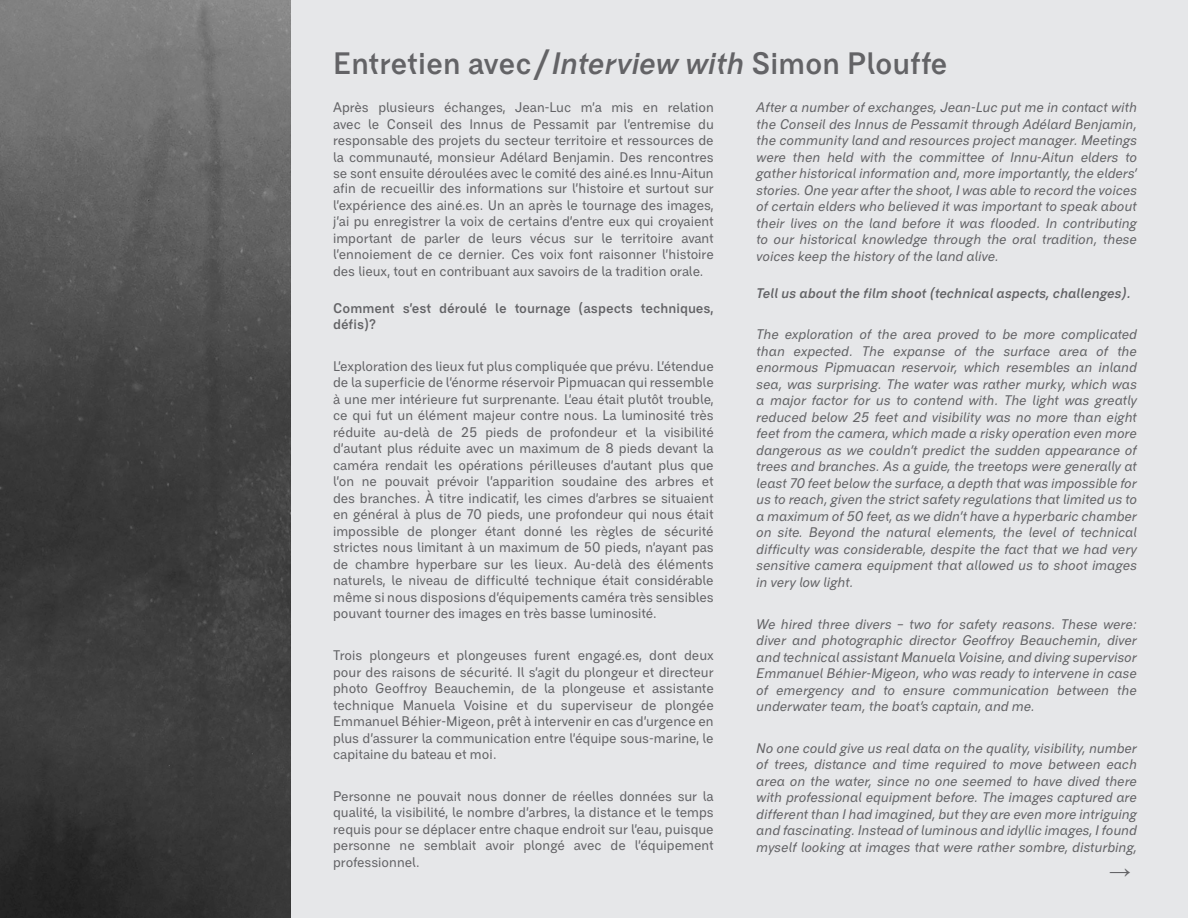
<style>
.page{position:relative;width:1188px;height:918px;background:#e6e7e9}
.page>*{position:absolute;margin:0;border:0;box-sizing:border-box;transform-origin:0 0}
.titre_partie{font:700 30px "Videographe LM";color:#636366}
.entretien{font:21.6px "Arial";color:#636366}
.question_entretien{font:13.5px/16.5px "Videographe RB";color:#636366;text-align:justify}
.question_entretien-2{font:italic 13.5px/16.5px "Videographe RB";color:#636366;text-align:justify}
.question_entretien-3{font:700 13.5px/16.5px "Videographe LM";color:#636366}
.question_entretien-4{font:italic 700 13.5px "Videographe LM";color:#636366}
.s1{font-style:italic}
</style>
<div class="page">
<img style="left:0;top:0;width:291px;height:918px">
<p class="titre_partie" style="left:333px;top:45px;width:616px">Entretien avec/<span class="s1">Interview with</span> Simon Plouffe</p>
<p class="question_entretien" style="left:333px;top:99px;width:382px">Après plusieurs échanges, Jean-Luc m’a mis en relation avec le Conseil des Innus de Pessamit par l’entremise du responsable des projets du secteur territoire et ressources de la communauté, monsieur Adélard Benjamin. Des rencontres se sont ensuite déroulées avec le comité des ainé.es Innu-Aitun</p>
<p class="question_entretien" style="left:333px;top:180px;width:382px">afin de recueillir des informations sur l’histoire et surtout sur l’expérience des ainé.es. Un an après le tournage des images, j’ai pu enregistrer la voix de certains d’entre eux qui croyaient important de parler de leurs vécus sur le territoire avant l’ennoiement de ce dernier. Ces voix font raisonner l’histoire des lieux, tout en contribuant aux savoirs de la tradition orale.</p>
<p class="question_entretien-3" style="left:333px;top:300px;width:382px">Comment s’est déroulé le tournage (aspects techniques, défis)?</p>
<p class="question_entretien" style="left:333px;top:358px;width:382px">L’exploration des lieux fut plus compliquée que prévu. L’étendue de la superficie de l’énorme réservoir Pipmuacan qui ressemble à une mer intérieure fut surprenante. L’eau était plutôt trouble, ce qui fut un élément majeur contre nous. La luminosité très réduite au-delà de 25 pieds de profondeur et la visibilité d’autant plus réduite avec un maximum de 8 pieds devant la caméra rendait les opérations périlleuses d’autant plus que l’on ne pouvait prévoir l’apparition soudaine des arbres et des branches. À titre indicatif, les cimes d’arbres se situaient en général à plus de 70 pieds, une profondeur qui nous était impossible de plonger étant donné les règles de sécurité strictes nous limitant à un maximum de 50 pieds, n’ayant pas de chambre hyperbare sur les lieux. Au-delà des éléments naturels, le niveau de difficulté technique était considérable même si nous disposions d’équipements caméra très sensibles pouvant tourner des images en très basse luminosité.</p>
<p class="question_entretien" style="left:333px;top:647px;width:382px">Trois plongeurs et plongeuses furent engagé.es, dont deux pour des raisons de sécurité. Il s’agit du plongeur et directeur photo Geoffroy Beauchemin, de la plongeuse et assistante technique Manuela Voisine et du superviseur de plongée Emmanuel Béhier-Migeon, prêt à intervenir en cas d’urgence en plus d’assurer la communication entre l’équipe sous-marine, le capitaine du bateau et moi.</p>
<p class="question_entretien" style="left:333px;top:787px;width:382px">Personne ne pouvait nous donner de réelles données sur la qualité, la visibilité, le nombre d’arbres, la distance et le temps requis pour se déplacer entre chaque endroit sur l’eau, puisque personne ne semblait avoir plongé avec de l’équipement professionnel.</p>
<p class="question_entretien-2" style="left:756px;top:99px;width:382px">After a number of exchanges, Jean-Luc put me in contact with the Conseil des Innus de Pessamit through Adélard Benjamin, the community land and resources project manager. Meetings were then held with the committee of Innu-Aitun elders to gather historical information and, more importantly, the elders’ stories. One year after the shoot, I was able to record the voices of certain elders who believed it was important to speak about their lives on the land before it was flooded. In contributing to our historical knowledge through the oral tradition, these voices keep the history of the land alive.</p>
<p class="question_entretien-4" style="left:756px;top:285px;width:376px">Tell us about the film shoot (technical aspects, challenges).</p>
<p class="question_entretien-2" style="left:756px;top:326px;width:382px">The exploration of the area proved to be more complicated than expected. The expanse of the surface area of the enormous Pipmuacan reservoir, which resembles an inland sea, was surprising. The water was rather murky, which was a major factor for us to contend with. The light was greatly reduced below 25 feet and visibility was no more than eight feet from the camera, which made a risky operation even more dangerous as we couldn’t predict the sudden appearance of trees and branches. As a guide, the treetops were generally at least 70 feet below the surface, a depth that was impossible for us to reach, given the strict safety regulations that limited us to a maximum of 50 feet, as we didn’t have a hyperbaric chamber on site. Beyond the natural elements, the level of technical difficulty was considerable, despite the fact that we had very sensitive camera equipment that allowed us to shoot images in very low light.</p>
<p class="question_entretien-2" style="left:756px;top:615px;width:382px">We hired three divers – two for safety reasons. These were: diver and photographic director Geoffroy Beauchemin, diver and technical assistant Manuela Voisine, and diving supervisor Emmanuel Béhier-Migeon, who was ready to intervene in case of emergency and to ensure communication between the underwater team, the boat’s captain, and me.</p>
<p class="question_entretien-2" style="left:756px;top:739px;width:382px">No one could give us real data on the quality, visibility, number of trees, distance and time required to move between each area on the water, since no one seemed to have dived there with professional equipment before. The images captured are different than I had imagined, but they are even more intriguing and fascinating. Instead of luminous and idyllic images, I found myself looking at images that were rather sombre, disturbing,</p>
<p class="entretien" style="left:1109px;top:856px;width:23px">→</p>
</div>
